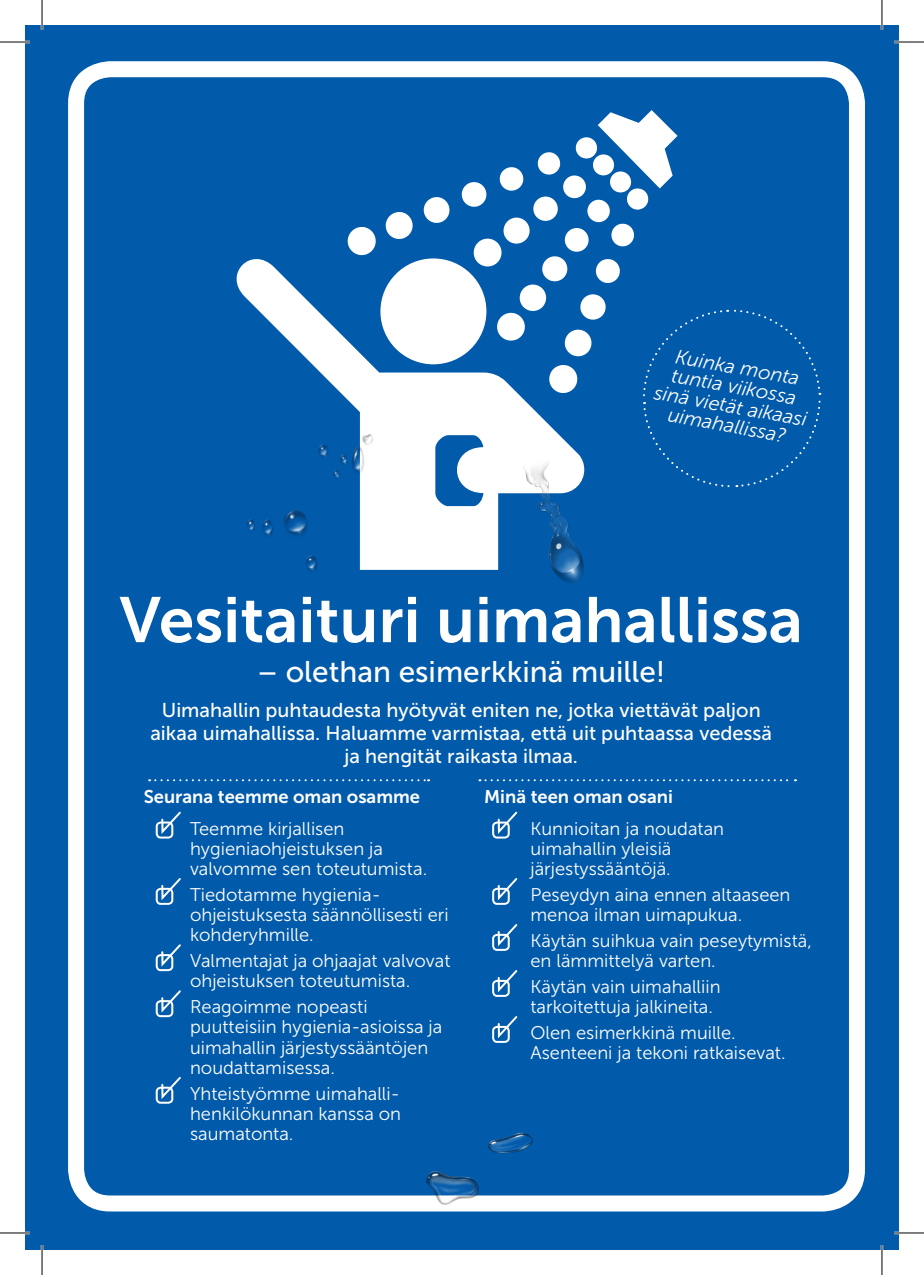
<style>
.page{position:relative;width:924px;height:1275px;background:#fff}
.page>*{position:absolute;margin:0;border:0;box-sizing:border-box;transform-origin:0 0}
.Heading_1{font:63.8px "Museo Sans 700";color:#fff}
.Heading_1-2{font:29.8px "Museo Sans 500";color:#fff}
.Leipis_EI_SIS{font:20px/23.2px "Museo Sans 500";color:#fff;text-align:center}
.Leipis_EI_SIS-2{font:italic 20px/19.6px "Museo Sans 300";color:#fff}
.Leipis_EI_SIS-3{font:18.4px/20.2px "Museo Sans 300";color:#fff}
.Leipis_EI_SIS-4{font:18.4px "Museo Sans 700";color:#fff}
</style>
<div class="page">
<div style="left:25px;top:25px;width:873px;height:1225px;background:#015aaa"></div>
<div style="left:68px;top:61px;width:796px;height:1150px;border:16px solid #fff;border-radius:34px"></div>
<svg style="left:236px;top:244px;width:348px;height:326px;fill:#fefefe"></svg>
<svg style="left:548px;top:364px;width:30px;height:30px"></svg>
<svg style="left:563px;top:329px;width:29px;height:28px"></svg>
<svg style="left:579px;top:293px;width:27px;height:28px"></svg>
<svg style="left:595px;top:259px;width:25px;height:24px"></svg>
<svg style="left:611px;top:223px;width:23px;height:24px"></svg>
<div style="left:496px;top:312px;width:29px;height:29px;background:#fff;border-radius:50%"></div>
<div style="left:519px;top:284px;width:27px;height:27px;background:#fff;border-radius:50%"></div>
<div style="left:541px;top:256px;width:26px;height:26px;background:#fff;border-radius:50%"></div>
<div style="left:564px;top:228px;width:24px;height:24px;background:#fff;border-radius:50%"></div>
<div style="left:587px;top:199px;width:23px;height:23px;background:#fff;border-radius:50%"></div>
<div style="left:473px;top:238px;width:28px;height:29px;background:#fff;border-radius:50%"></div>
<div style="left:503px;top:217px;width:26px;height:27px;background:#fff;border-radius:50%"></div>
<div style="left:532px;top:196px;width:26px;height:25px;background:#fff;border-radius:50%"></div>
<svg style="left:562px;top:175px;width:24px;height:23px"></svg>
<svg style="left:574px;top:110px;width:103px;height:100px"></svg>
<svg style="left:537px;top:152px;width:23px;height:23px"></svg>
<svg style="left:499px;top:167px;width:25px;height:24px"></svg>
<svg style="left:461px;top:182px;width:26px;height:25px"></svg>
<svg style="left:423px;top:197px;width:27px;height:26px"></svg>
<svg style="left:385px;top:212px;width:28px;height:27px"></svg>
<svg style="left:346px;top:227px;width:30px;height:29px"></svg>
<div style="left:156px;top:821px;width:17px;height:17px;border:2px solid #fff;border-radius:4px"></div>
<svg style="left:160px;top:811px;width:21px;height:25px"></svg>
<div style="left:156px;top:888px;width:17px;height:17px;border:2px solid #fff;border-radius:4px"></div>
<svg style="left:160px;top:878px;width:21px;height:25px"></svg>
<div style="left:156px;top:954px;width:17px;height:17px;border:2px solid #fff;border-radius:4px"></div>
<svg style="left:160px;top:944px;width:21px;height:25px"></svg>
<div style="left:156px;top:1000px;width:17px;height:17px;border:2px solid #fff;border-radius:4px"></div>
<svg style="left:160px;top:990px;width:21px;height:25px"></svg>
<div style="left:156px;top:1086px;width:17px;height:17px;border:2px solid #fff;border-radius:4px"></div>
<svg style="left:160px;top:1077px;width:21px;height:24px"></svg>
<div style="left:492px;top:821px;width:17px;height:17px;border:2px solid #fff;border-radius:4px"></div>
<svg style="left:496px;top:811px;width:22px;height:25px"></svg>
<div style="left:492px;top:888px;width:17px;height:17px;border:2px solid #fff;border-radius:4px"></div>
<svg style="left:496px;top:878px;width:22px;height:25px"></svg>
<div style="left:492px;top:934px;width:17px;height:17px;border:2px solid #fff;border-radius:4px"></div>
<svg style="left:496px;top:924px;width:22px;height:25px"></svg>
<div style="left:492px;top:980px;width:17px;height:17px;border:2px solid #fff;border-radius:4px"></div>
<svg style="left:496px;top:970px;width:22px;height:25px"></svg>
<div style="left:492px;top:1026px;width:17px;height:17px;border:2px solid #fff;border-radius:4px"></div>
<svg style="left:496px;top:1016px;width:22px;height:25px"></svg>
<svg style="left:149px;top:779px;width:280px;height:2px"></svg>
<svg style="left:479px;top:779px;width:316px;height:2px"></svg>
<svg style="left:643px;top:309px;width:178px;height:179px"></svg>
<img style="left:236px;top:418px;width:157px;height:154px">
<img style="left:406px;top:1132px;width:138px;height:80px">
<img style="left:505px;top:448px;width:80px;height:135px">
<hr style="left:0;top:41px;width:30px;height:2px;background:#fff">
<hr style="left:893px;top:41px;width:30px;height:2px;background:#fff">
<hr style="left:0;top:1231px;width:30px;height:3px;background:#fff">
<hr style="left:893px;top:1231px;width:30px;height:3px;background:#fff">
<hr style="left:41px;top:0;width:2px;height:30px;background:#fff">
<hr style="left:41px;top:1245px;width:2px;height:30px;background:#fff">
<hr style="left:880px;top:0;width:2px;height:30px;background:#fff">
<hr style="left:880px;top:1245px;width:2px;height:30px;background:#fff">
<hr style="left:0;top:42px;width:30px;height:1px;background:#000">
<hr style="left:893px;top:42px;width:30px;height:1px;background:#000">
<hr style="left:0;top:1232px;width:30px;height:1px;background:#000">
<hr style="left:893px;top:1232px;width:30px;height:1px;background:#000">
<hr style="left:42px;top:0;width:1px;height:30px;background:#000">
<hr style="left:42px;top:1245px;width:1px;height:30px;background:#000">
<hr style="left:881px;top:0;width:1px;height:30px;background:#000">
<hr style="left:881px;top:1245px;width:1px;height:30px;background:#000">
<p class="Leipis_EI_SIS-2" style="left:676px;top:346px;width:128px;rotate:10deg">Kuinka monta tuntia viikossa</p>
<p class="Leipis_EI_SIS-2" style="left:655px;top:383px;width:156px;text-align:center;rotate:10deg">sinä vietät aikaasi uimahallissa?</p>
<p class="Heading_1" style="left:120px;top:584px;width:684px">Vesitaituri uimahallissa</p>
<p class="Heading_1-2" style="left:257px;top:655px;width:410px">– olethan esimerkkinä muille!</p>
<p class="Leipis_EI_SIS" style="left:150px;top:698px;width:623px">Uimahallin puhtaudesta hyötyvät eniten ne, jotka viettävät paljon aikaa uimahallissa. Haluamme varmistaa, että uit puhtaassa vedessä ja hengität raikasta ilmaa.</p>
<p class="Leipis_EI_SIS-4" style="left:144px;top:786px;width:278px">Seurana teemme oman osamme</p>
<p class="Leipis_EI_SIS-3" style="left:190px;top:818px;width:238px">Teemme kirjallisen hygieniaohjeistuksen ja valvomme sen toteutumista.</p>
<p class="Leipis_EI_SIS-3" style="left:190px;top:884px;width:260px">Tiedotamme hygienia&shy;ohjeistuksesta säännöllisesti eri kohderyhmille.</p>
<p class="Leipis_EI_SIS-3" style="left:190px;top:951px;width:262px">Valmentajat ja ohjaajat valvovat ohjeistuksen toteutumista.</p>
<p class="Leipis_EI_SIS-3" style="left:190px;top:997px;width:254px">Reagoimme nopeasti puutteisiin hygienia-asioissa ja uimahallin järjestyssääntöjen noudattamisessa.</p>
<p class="Leipis_EI_SIS-3" style="left:190px;top:1083px;width:212px;text-align:justify">Yhteistyömme uimahalli&shy;henkilökunnan kanssa on saumatonta.</p>
<p class="Leipis_EI_SIS-4" style="left:484px;top:786px;width:190px">Minä teen oman osani</p>
<p class="Leipis_EI_SIS-3" style="left:530px;top:818px;width:195px">Kunnioitan ja noudatan uimahallin yleisiä järjestyssääntöjä.</p>
<p class="Leipis_EI_SIS-3" style="left:530px;top:884px;width:261px">Peseydyn aina ennen altaaseen menoa ilman uimapukua.</p>
<p class="Leipis_EI_SIS-3" style="left:530px;top:930px;width:283px">Käytän suihkua vain peseytymistä, en lämmittelyä varten.</p>
<p class="Leipis_EI_SIS-3" style="left:530px;top:976px;width:191px">Käytän vain uimahalliin tarkoitettuja jalkineita.</p>
<p class="Leipis_EI_SIS-3" style="left:530px;top:1022px;width:256px">Olen esimerkkinä muille.<br>Asenteeni ja tekoni ratkaisevat.</p>
</div>
